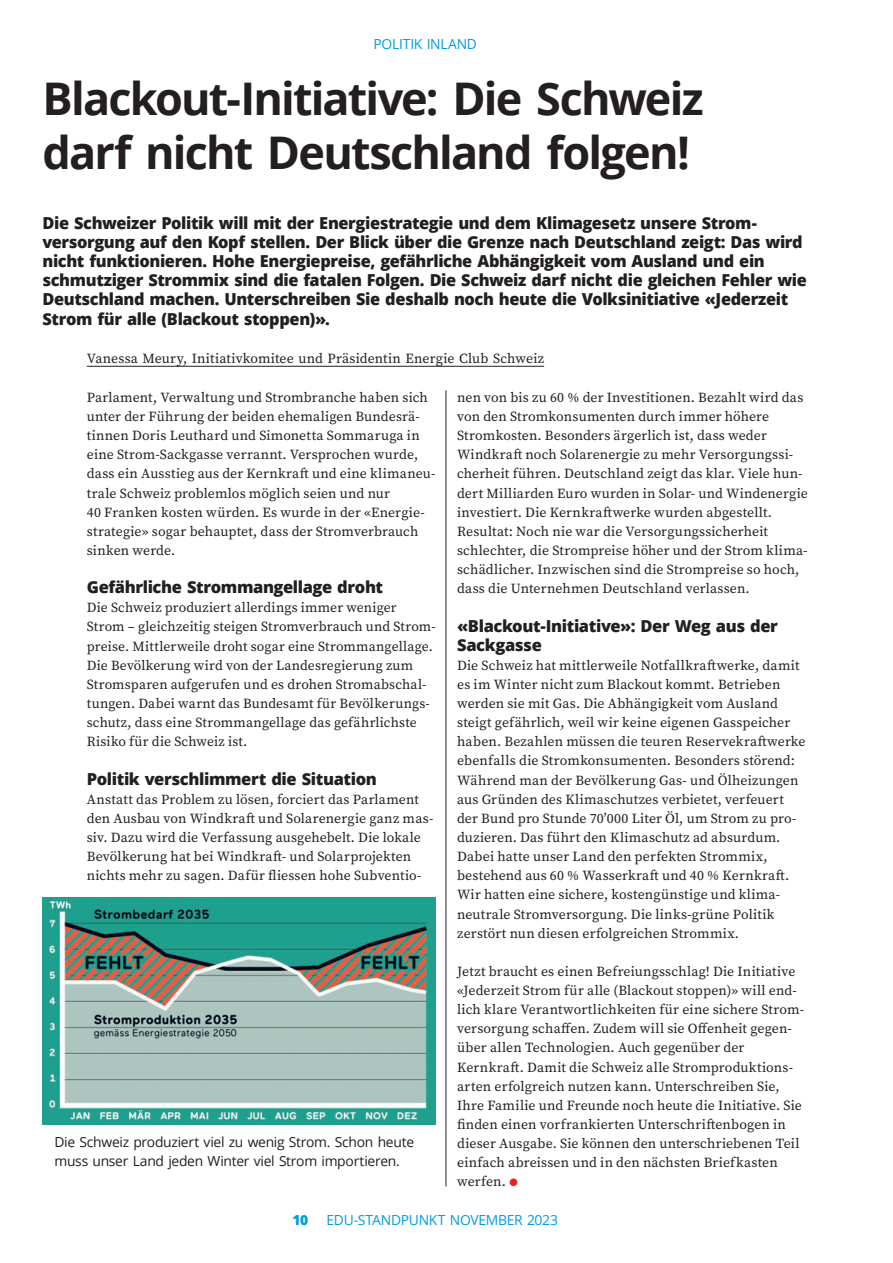
<style>
.page{position:relative;width:893px;height:1263px;background:#fff}
.page>*{position:absolute;margin:0;border:0;box-sizing:border-box;transform-origin:0 0}
.t1{font:700 45px/54px "Open Sans";letter-spacing:-.04em;color:#231f20}
.t2{font:800 16.5px/19.2px "Open Sans";letter-spacing:-.025em;color:#231f20}
.t3{font:13.8px/19.2px "Source Serif Pro";letter-spacing:.01em;color:#231f20}
.t4{font:13.8px/19.2px "Open Sans";letter-spacing:-.02em;color:#231f20}
.t5{font:13.8px "Open Sans";letter-spacing:-.02em;color:#009bde}
.t6{font:800 13.8px "Open Sans";color:#009bde}
.s1{color:#ee1d23}
</style>
<div class="page">
<hr style="left:87px;top:366px;width:457px;height:1px;background:#231f20">
<hr style="left:446px;top:390px;width:1px;height:796px;background:#231f20">
<img style="left:43px;top:898px;width:393px;height:226px">
<p class="t5" style="left:373px;top:34px;width:105px">POLITIK INLAND</p>
<h1 class="t1" style="left:43px;top:71px;width:663px">Blackout-Initiative: Die Schweiz darf nicht Deutschland folgen!</h1>
<p class="t2" style="left:43px;top:212px;width:766px">Die Schweizer Politik will mit der Energiestrategie und dem Klimagesetz unsere Strom&shy;versorgung auf den Kopf stellen. Der Blick über die Grenze nach Deutschland zeigt: Das wird nicht funktionieren. Hohe Energiepreise, gefährliche Abhängigkeit vom Ausland und ein schmutziger Strommix sind die fatalen Folgen. Die Schweiz darf nicht die gleichen Fehler wie Deutschland machen. Unterschreiben Sie deshalb noch heute die Volksinitiative «Jederzeit Strom für alle (Blackout stoppen)».</p>
<p class="t3" style="left:87px;top:349px;width:459px">Vanessa Meury, Initiativkomitee und Präsidentin Energie Club Schweiz</p>
<p class="t3" style="left:87px;top:388px;width:350px">Parlament, Verwaltung und Strombranche haben sich unter der Führung der beiden ehemaligen Bundesrä&shy;tinnen Doris Leuthard und Simonetta Sommaruga in eine Strom-Sackgasse verrannt. Versprochen wurde, dass ein Ausstieg aus der Kernkraft und eine klimaneu&shy;trale Schweiz problemlos möglich seien und nur<br>40 Franken kosten würden. Es wurde in der «Energie&shy;strategie» sogar behauptet, dass der Stromverbrauch sinken werde.</p>
<p class="t2" style="left:87px;top:577px;width:298px">Gefährliche Strommangellage droht</p>
<p class="t3" style="left:87px;top:598px;width:350px">Die Schweiz produziert allerdings immer weniger Strom – gleichzeitig steigen Stromverbrauch und Strom&shy;preise. Mittlerweile droht sogar eine Strommangellage.<br>Die Bevölkerung wird von der Landesregierung zum Stromsparen aufgerufen und es drohen Stromabschal&shy;tungen. Dabei warnt das Bundesamt für Bevölkerungs&shy;schutz, dass eine Strommangellage das gefährlichste Risiko für die Schweiz ist.</p>
<p class="t2" style="left:87px;top:768px;width:292px">Politik verschlimmert die Situation</p>
<p class="t3" style="left:87px;top:789px;width:348px">Anstatt das Problem zu lösen, forciert das Parlament den Ausbau von Windkraft und Solarenergie ganz mas&shy;siv. Dazu wird die Verfassung ausgehebelt. Die lokale Bevölkerung hat bei Windkraft- und Solarprojekten nichts mehr zu sagen. Dafür fliessen hohe Subventio-</p>
<p class="t4" style="left:54px;top:1132px;width:361px">Die Schweiz produziert viel zu wenig Strom. Schon heute muss unser Land jeden Winter viel Strom importieren.</p>
<p class="t3" style="left:457px;top:388px;width:352px">nen von bis zu 60 % der Investitionen. Bezahlt wird das von den Stromkonsumenten durch immer höhere Stromkosten. Besonders ärgerlich ist, dass weder Windkraft noch Solarenergie zu mehr Versorgungssi&shy;cherheit führen. Deutschland zeigt das klar. Viele hun&shy;dert Milliarden Euro wurden in Solar- und Windenergie investiert. Die Kernkraftwerke wurden abgestellt.<br>Resultat: Noch nie war die Versorgungssicherheit schlechter, die Strompreise höher und der Strom klima&shy;schädlicher. Inzwischen sind die Strompreise so hoch, dass die Unternehmen Deutschland verlassen.</p>
<p class="t2" style="left:457px;top:615px;width:322px">«Blackout-Initiative»: Der Weg aus der<br>Sackgasse</p>
<p class="t3" style="left:457px;top:655px;width:350px">Die Schweiz hat mittlerweile Notfallkraftwerke, damit es im Winter nicht zum Blackout kommt. Betrieben werden sie mit Gas. Die Abhängigkeit vom Ausland steigt gefährlich, weil wir keine eigenen Gasspeicher haben. Bezahlen müssen die teuren Reservekraftwerke ebenfalls die Stromkonsumenten. Besonders störend:<br>Während man der Bevölkerung Gas- und Ölheizungen aus Gründen des Klimaschutzes verbietet, verfeuert der Bund pro Stunde 70’000 Liter Öl, um Strom zu pro&shy;duzieren. Das führt den Klimaschutz ad absurdum.<br>Dabei hatte unser Land den perfekten Strommix, bestehend aus 60 % Wasserkraft und 40 % Kernkraft.<br>Wir hatten eine sichere, kostengünstige und klima&shy;neutrale Stromversorgung. Die links-grüne Politik zerstört nun diesen erfolgreichen Strommix.</p>
<p class="t3" style="left:457px;top:962px;width:348px">Jetzt braucht es einen Befreiungsschlag! Die Initiative «Jederzeit Strom für alle (Blackout stoppen)» will end&shy;lich klare Verantwortlichkeiten für eine sichere Strom&shy;versorgung schaffen. Zudem will sie Offenheit gegen&shy;über allen Technologien. Auch gegenüber der Kernkraft. Damit die Schweiz alle Stromproduktions&shy;arten erfolgreich nutzen kann. Unterschreiben Sie, Ihre Familie und Freunde noch heute die Initiative. Sie finden einen vorfrankierten Unterschriftenbogen in dieser Ausgabe. Sie können den unterschriebenen Teil einfach abreissen und in den nächsten Briefkasten werfen. <span class="s1">●</span></p>
<p class="t6" style="left:293px;top:1209px;width:17px">10</p>
<p class="t5" style="left:327px;top:1210px;width:233px">EDU-STANDPUNKT NOVEMBER 2023</p>
</div>
